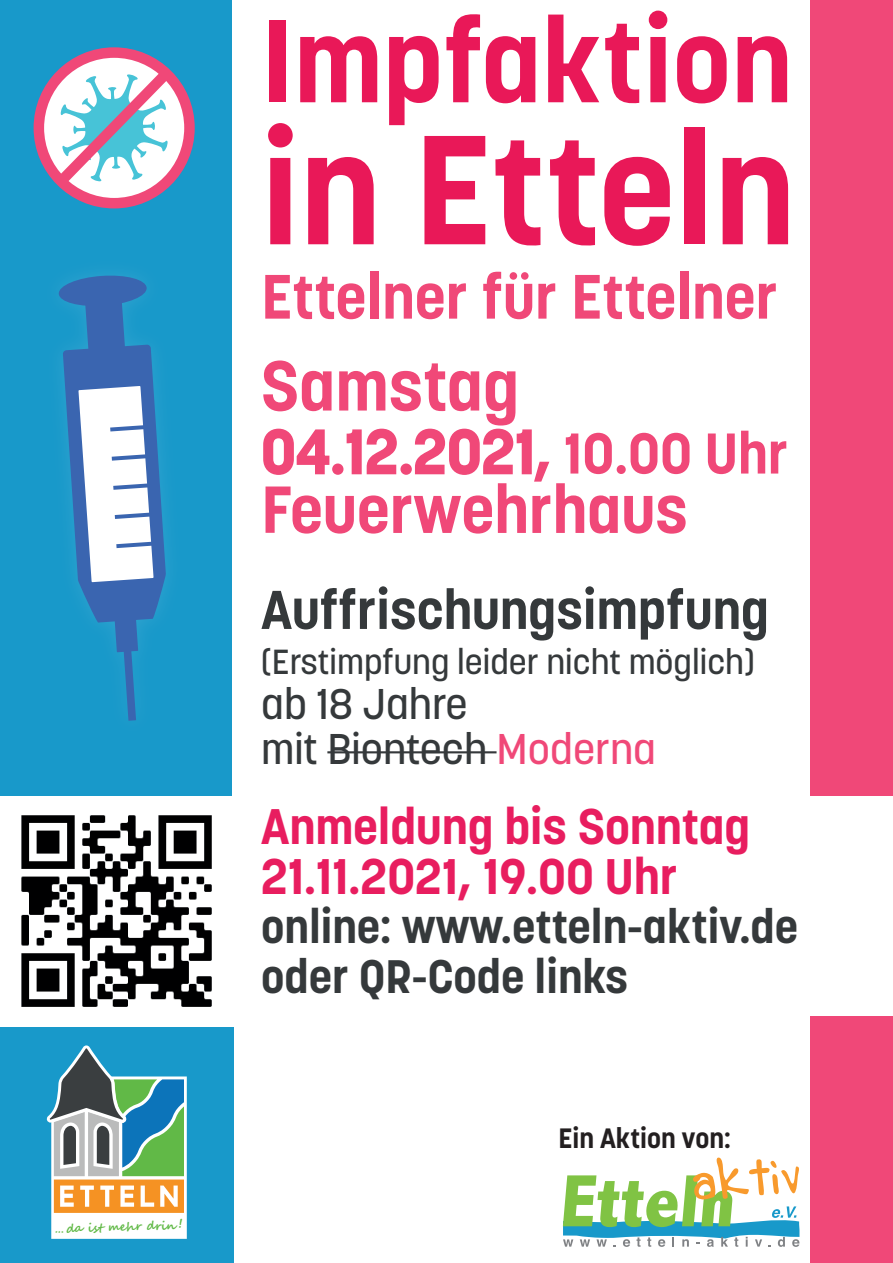
<style>
.page{position:relative;width:893px;height:1263px;background:#fff}
.page>*{position:absolute;margin:0;border:0;box-sizing:border-box;transform-origin:0 0}
.t1{font:700 153.6px "Korolev";color:#e91858}
.t2{font:700 116.1px "Korolev";color:#e91858}
.t3{font:700 69.75px "Korolev";color:#f04878}
.t4{font:700 65.85px "Korolev";color:#f04878}
.t5{font:700 61.95px "Korolev";color:#f04878}
.t6{font:700 61.5px "Korolev";color:#f04878}
.t7{font:700 54px "Korolev";color:#35393b}
.t8{font:700 49.5px/49.5px "Korolev";color:#e81d5f}
.t9{font:700 46.5px/49.5px "Korolev";color:#35393b}
.t10{font:500 42.6px/45.2px "Korolev";color:#35393b}
.t11{font:500 34.5px "Korolev";color:#35393b}
.t12{font:700 27.75px "Korolev";color:#231f20}
.t13{font:700 12px "Segoe Script";color:#61b947}
.s1{font-size:56.85px}
.s2{color:#f04878}
</style>
<div class="page">
<svg style="left:263px;top:428px;width:67px;height:47px"></svg>
<div style="left:332px;top:463px;width:11px;height:12px;border:2px solid #f04878;border-radius:50%"></div>
<svg style="left:346px;top:428px;width:51px;height:47px"></svg>
<div style="left:400px;top:463px;width:12px;height:12px;border:2px solid #f04878;border-radius:50%"></div>
<svg style="left:415px;top:428px;width:135px;height:54px"></svg>
<hr style="left:327px;top:751px;width:170px;height:2px;background:#35393b">
<svg style="left:563px;top:1157px;width:236px;height:90px"></svg>
<div style="left:0;top:0;width:232px;height:796px;background:#1899ca"></div>
<div style="left:34px;top:47px;width:161px;height:161px;border:10px solid #f04878;border-radius:50%"></div>
<svg style="left:46px;top:59px;width:135px;height:137px;background:#cac8d9"></svg>
<svg style="left:58px;top:275px;width:108px;height:446px"></svg>
<div style="left:0;top:1027px;width:234px;height:235px;background:#1899ca"></div>
<div style="left:810px;top:0;width:83px;height:796px;background:#f04878"></div>
<div style="left:810px;top:1016px;width:83px;height:247px;background:#f04878"></div>
<img style="left:21px;top:815px;width:191px;height:192px">
<svg style="left:47px;top:1045px;width:140px;height:194px"></svg>
<p class="t13" style="left:54px;top:1219px;width:122px;rotate:-2deg">… da ist mehr drin</p>
<h2 class="t2" style="left:261px;top:-12px;width:532px">Impfaktion</h2>
<h1 class="t1" style="left:261px;top:93px;width:535px">in Etteln</h1>
<h3 class="t5" style="left:261px;top:258px;width:518px">Ettelner für Ettelner</h3>
<h3 class="t3" style="left:261px;top:342px;width:260px">Samstag</h3>
<h3 class="t6" style="left:261px;top:413px;width:528px">04.12.2021<span class="s1">, 10.00 Uhr</span></h3>
<h3 class="t4" style="left:261px;top:468px;width:428px">Feuerwehrhaus</h3>
<p class="t7" style="left:261px;top:576px;width:509px">Auffrischungsimpfung</p>
<p class="t11" style="left:261px;top:640px;width:495px">(Erstimpfung leider nicht möglich)</p>
<p class="t10" style="left:261px;top:681px;width:396px">ab 18 Jahre<br>mit Biontech <span class="s2">Moderna</span></p>
<p class="t8" style="left:261px;top:802px;width:490px">Anmeldung bis Sonntag<br>21.11.2021, 19.00 Uhr</p>
<p class="t9" style="left:261px;top:902px;width:538px">online: www.etteln-aktiv.de oder QR-Code links</p>
<p class="t12" style="left:558px;top:1121px;width:174px">Ein Aktion von:</p>
</div>
